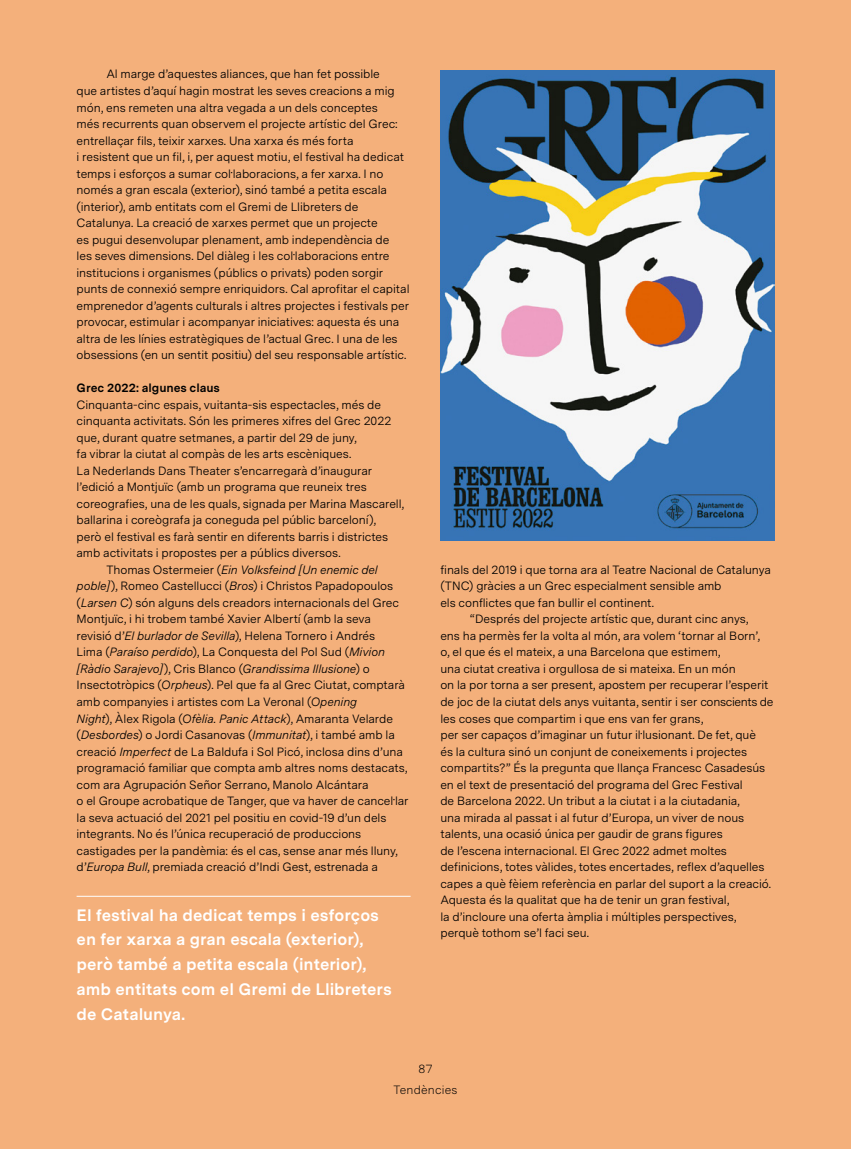
<style>
.page{position:relative;width:851px;height:1149px;background:#fff}
.page>*{position:absolute;margin:0;border:0;box-sizing:border-box;transform-origin:0 0}
.t1{font:700 16.5px/24.8px "Messina Sans";color:#fff}
.t2{font:12px/16.5px "Messina Sans";letter-spacing:-.005em;color:#000}
.t3{font:italic 12px "Messina Sans";letter-spacing:-.005em;color:#000}
.t4{font:700 12px "Messina Sans";letter-spacing:-.005em;color:#000}
.t5{font:300 12px "Messina Sans";letter-spacing:.015em;color:#000}
.s1{font-style:normal}
.s2{font-style:italic}
</style>
<div class="page">
<div style="left:0;top:0;width:850px;height:1148px;background:#f4b07b"></div>
<img style="left:440px;top:70px;width:334px;height:470px">
<hr style="left:77px;top:895px;width:333px;height:1px;background:#fff">
<p class="t2" style="left:77px;top:66px;width:334px;text-indent:30px">Al marge d’aquestes aliances, que han fet possible<br>que artistes d’aquí hagin mostrat les seves creacions a mig món, ens remeten una altra vegada a un dels conceptes<br>més recurrents quan observem el projecte artístic del Grec: entrellaçar fils, teixir xarxes. Una xarxa és més forta<br>i resistent que un fil, i, per aquest motiu, el festival ha dedicat temps i esforços a sumar col·laboracions, a fer xarxa. I no només a gran escala (exterior), sinó també a petita escala (interior), amb entitats com el Gremi de Llibreters de Catalunya. La creació de xarxes permet que un projecte<br>es pugui desenvolupar plenament, amb independència de<br>les seves dimensions. Del diàleg i les col·laboracions entre institucions i organismes (públics o privats) poden sorgir punts de connexió sempre enriquidors. Cal aprofitar el capital emprenedor d’agents culturals i altres projectes i festivals per provocar, estimular i acompanyar iniciatives: aquesta és una altra de les línies estratègiques de l’actual Grec. I una de les obsessions (en un sentit positiu) del seu responsable artístic.</p>
<p class="t4" style="left:77px;top:379px;width:145px">Grec 2022: algunes claus</p>
<p class="t2" style="left:77px;top:396px;width:306px">Cinquanta-cinc espais, vuitanta-sis espectacles, més de</p>
<p class="t2" style="left:77px;top:412px;width:316px">cinquanta activitats. Són les primeres xifres del Grec 2022</p>
<p class="t2" style="left:77px;top:429px;width:281px">que, durant quatre setmanes, a partir del 29 de juny,</p>
<p class="t2" style="left:77px;top:445px;width:276px">fa vibrar la ciutat al compàs de les arts escèniques.</p>
<p class="t2" style="left:77px;top:462px;width:297px">La Nederlands Dans Theater s’encarregarà d’inaugurar</p>
<p class="t2" style="left:77px;top:478px;width:291px">l’edició a Montjuïc (amb un programa que reuneix tres</p>
<p class="t2" style="left:77px;top:495px;width:329px">coreografies, una de les quals, signada per Marina Mascarell,</p>
<p class="t2" style="left:77px;top:511px;width:301px">ballarina i coreògrafa ja coneguda pel públic barceloní),</p>
<p class="t2" style="left:77px;top:528px;width:313px">però el festival es farà sentir en diferents barris i districtes</p>
<p class="t2" style="left:77px;top:544px;width:265px">amb activitats i propostes per a públics diversos.</p>
<p class="t3" style="left:106px;top:560px;width:273px"><span class="s1">Thomas Ostermeier (</span>Ein Volksfeind [Un enemic del</p>
<p class="t2" style="left:77px;top:577px;width:318px"><span class="s2">poble]</span>), Romeo Castellucci (<span class="s2">Bros</span>) i Christos Papadopoulos</p>
<p class="t2" style="left:77px;top:594px;width:324px">(<span class="s2">Larsen C</span>) són alguns dels creadors internacionals del Grec</p>
<p class="t2" style="left:77px;top:610px;width:296px">Montjuïc, i hi trobem també Xavier Albertí (amb la seva</p>
<p class="t2" style="left:77px;top:627px;width:300px">revisió d’<span class="s2">El burlador de Sevilla</span>), Helena Tornero i Andrés</p>
<p class="t2" style="left:77px;top:643px;width:310px">Lima (<span class="s2">Paraíso perdido</span>), La Conquesta del Pol Sud (<span class="s2">Mivion</span></p>
<p class="t3" style="left:77px;top:659px;width:295px">[Ràdio Sarajevo]<span class="s1">), Cris Blanco (</span>Grandissima Illusione<span class="s1">) o</span></p>
<p class="t2" style="left:77px;top:676px;width:330px">Insectotròpics (<span class="s2">Orpheus</span>). Pel que fa al Grec Ciutat, comptarà</p>
<p class="t2" style="left:77px;top:693px;width:282px">amb companyies i artistes com La Veronal (<span class="s2">Opening</span></p>
<p class="t2" style="left:77px;top:709px;width:318px"><span class="s2">Night</span>), Àlex Rigola (<span class="s2">Ofèlia. Panic Attack</span>), Amaranta Velarde</p>
<p class="t2" style="left:77px;top:726px;width:319px">(<span class="s2">Desbordes</span>) o Jordi Casanovas (<span class="s2">Immunitat</span>), i també amb la</p>
<p class="t2" style="left:77px;top:742px;width:328px">creació <span class="s2">Imperfect</span> de La Baldufa i Sol Picó, inclosa dins d’una</p>
<p class="t2" style="left:77px;top:759px;width:332px">programació familiar que compta amb altres noms destacats,</p>
<p class="t2" style="left:77px;top:775px;width:293px">com ara Agrupación Señor Serrano, Manolo Alcántara</p>
<p class="t2" style="left:77px;top:792px;width:333px">o el Groupe acrobatique de Tanger, que va haver de cancel·lar</p>
<p class="t2" style="left:77px;top:808px;width:311px">la seva actuació del 2021 pel positiu en covid-19 d’un dels</p>
<p class="t2" style="left:77px;top:825px;width:286px">integrants. No és l’única recuperació de produccions</p>
<p class="t2" style="left:77px;top:841px;width:323px">castigades per la pandèmia: és el cas, sense anar més lluny,</p>
<p class="t2" style="left:77px;top:858px;width:303px">d’<span class="s2">Europa Bull</span>, premiada creació d’Indi Gest, estrenada a</p>
<h1 class="t1" style="left:77px;top:902px;width:317px">El festival ha dedicat temps i esforços en fer xarxa a gran escala (exterior), però també a petita escala (interior), amb entitats com el Gremi de Llibreters de Catalunya.</h1>
<p class="t2" style="left:440px;top:561px;width:332px">finals del 2019 i que torna ara al Teatre Nacional de Catalunya</p>
<p class="t2" style="left:440px;top:577px;width:282px">(TNC) gràcies a un Grec especialment sensible amb</p>
<p class="t2" style="left:440px;top:594px;width:215px">els conflictes que fan bullir el continent.</p>
<p class="t2" style="left:470px;top:610px;width:280px">“Després del projecte artístic que, durant cinc anys,</p>
<p class="t2" style="left:440px;top:627px;width:321px">ens ha permès fer la volta al món, ara volem ‘tornar al Born’,</p>
<p class="t2" style="left:440px;top:643px;width:281px">o, el que és el mateix, a una Barcelona que estimem,</p>
<p class="t2" style="left:440px;top:660px;width:297px">una ciutat creativa i orgullosa de si mateixa. En un món</p>
<p class="t2" style="left:440px;top:676px;width:329px">on la por torna a ser present, apostem per recuperar l’esperit</p>
<p class="t2" style="left:440px;top:693px;width:334px">de joc de la ciutat dels anys vuitanta, sentir i ser conscients de</p>
<p class="t2" style="left:440px;top:709px;width:264px">les coses que compartim i que ens van fer grans,</p>
<p class="t2" style="left:440px;top:726px;width:317px">per ser capaços d’imaginar un futur il·lusionant. De fet, què</p>
<p class="t2" style="left:440px;top:742px;width:308px">és la cultura sinó un conjunt de coneixements i projectes</p>
<p class="t2" style="left:440px;top:759px;width:326px">compartits?” És la pregunta que llança Francesc Casadesús</p>
<p class="t2" style="left:440px;top:775px;width:304px">en el text de presentació del programa del Grec Festival</p>
<p class="t2" style="left:440px;top:792px;width:301px">de Barcelona 2022. Un tribut a la ciutat i a la ciutadania,</p>
<p class="t2" style="left:440px;top:808px;width:305px">una mirada al passat i al futur d’Europa, un viver de nous</p>
<p class="t2" style="left:440px;top:825px;width:284px">talents, una ocasió única per gaudir de grans figures</p>
<p class="t2" style="left:440px;top:841px;width:288px">de l’escena internacional. El Grec 2022 admet moltes</p>
<p class="t2" style="left:440px;top:858px;width:325px">definicions, totes vàlides, totes encertades, reflex d’aquelles</p>
<p class="t2" style="left:440px;top:874px;width:332px">capes a què fèiem referència en parlar del suport a la creació.</p>
<p class="t2" style="left:440px;top:891px;width:290px">Aquesta és la qualitat que ha de tenir un gran festival,</p>
<p class="t2" style="left:440px;top:907px;width:297px">la d’incloure una oferta àmplia i múltiples perspectives,</p>
<p class="t2" style="left:440px;top:924px;width:150px">perquè tothom se’l faci seu.</p>
<p class="t5" style="left:418px;top:1059px;width:15px">87</p>
<p class="t5" style="left:393px;top:1080px;width:65px">Tendències</p>
</div>
